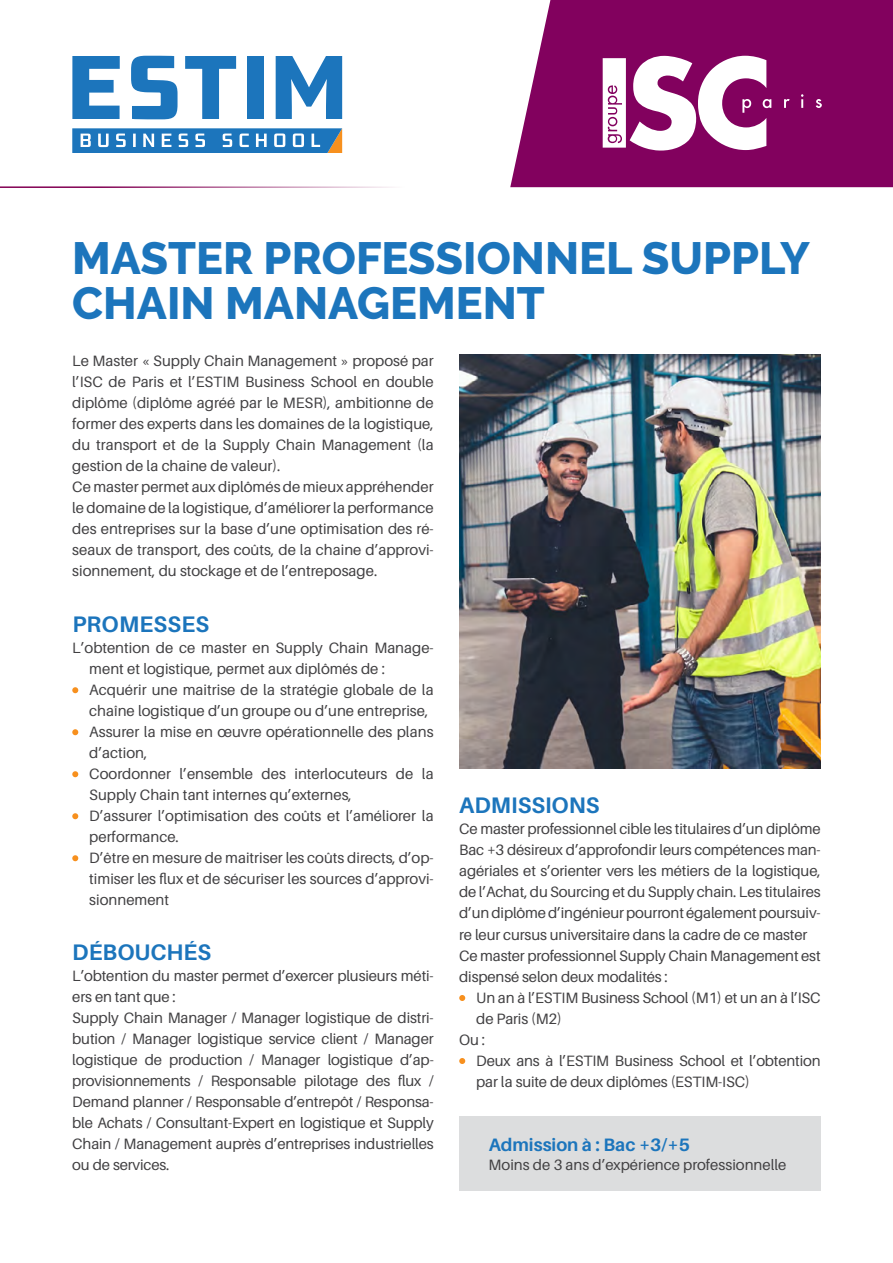
<style>
.page{position:relative;width:893px;height:1263px;background:#fff}
.page>*{position:absolute;margin:0;border:0;box-sizing:border-box;transform-origin:0 0}
.t1{font:800 45px/45px "Raleway";color:#1c75bc}
.t2{font:700 22.5px "Aileron";color:#1c75bc}
.t3{font:700 18px "Aileron";color:#1c75bc}
.t4{font:15px/21px "Aileron";letter-spacing:-.01em;color:#414042}
</style>
<div class="page">
<svg style="left:72px;top:56px;width:48px;height:63px"></svg>
<svg style="left:131px;top:56px;width:47px;height:63px"></svg>
<svg style="left:185px;top:56px;width:51px;height:63px"></svg>
<div style="left:247px;top:56px;width:17px;height:63px;background:#1c75bc"></div>
<svg style="left:276px;top:56px;width:66px;height:63px"></svg>
<svg style="left:72px;top:128px;width:270px;height:25px;background:#488dc3"></svg>
<img style="left:459px;top:355px;width:362px;height:414px">
<svg style="left:72px;top:687px;width:6px;height:6px"></svg>
<svg style="left:72px;top:729px;width:6px;height:6px"></svg>
<svg style="left:72px;top:771px;width:6px;height:6px"></svg>
<svg style="left:72px;top:813px;width:6px;height:6px"></svg>
<svg style="left:72px;top:855px;width:6px;height:6px"></svg>
<svg style="left:510px;top:0;width:383px;height:186px;background:#8c156b"></svg>
<svg style="left:603px;top:56px;width:219px;height:95px"></svg>
<hr style="left:0;top:186px;width:893px;height:2px;background:#820053">
<div style="left:459px;top:1116px;width:362px;height:75px;background:#dcddde"></div>
<svg style="left:459px;top:995px;width:6px;height:6px"></svg>
<svg style="left:459px;top:1058px;width:6px;height:6px"></svg>
<h1 class="t1" style="left:72px;top:236px;width:739px">MASTER PROFESSIONNEL SUPPLY<br>CHAIN MANAGEMENT</h1>
<p class="t4" style="left:72px;top:351px;width:363px">Le Master « Supply Chain Management » proposé par l’ISC de Paris et l’ESTIM Business School en double diplôme (diplôme agréé par le MESR), ambitionne de former des experts dans les domaines de la logistique, du transport et de la Supply Chain Management (la gestion de la chaine de valeur).<br>Ce master permet aux diplômés de mieux appréhender le domaine de la logistique, d’améliorer la performance des entreprises sur la base d’une optimisation des ré&shy;seaux de transport, des coûts, de la chaine d’approvi&shy;sionnement, du stockage et de l’entreposage.</p>
<h2 class="t2" style="left:72px;top:611px;width:138px">PROMESSES</h2>
<p class="t4" style="left:89px;top:637px;width:346px;text-indent:-17px">L’obtention de ce master en Supply Chain Manage&shy;ment et logistique, permet aux diplômés de :<br>Acquérir une maitrise de la stratégie globale de la chaîne logistique d’un groupe ou d’une entreprise, Assurer la mise en œuvre opérationnelle des plans d’action,<br>Coordonner l’ensemble des interlocuteurs de la Supply Chain tant internes qu’externes,<br>D’assurer l’optimisation des coûts et l’améliorer la performance.<br>D’être en mesure de maitriser les coûts directs, d’op&shy;timiser les flux et de sécuriser les sources d’approvi&shy;sionnement</p>
<h2 class="t2" style="left:72px;top:940px;width:140px">DÉBOUCHÉS</h2>
<p class="t4" style="left:72px;top:965px;width:363px">L’obtention du master permet d’exercer plusieurs méti&shy;ers en tant que :<br>Supply Chain Manager / Manager logistique de distri&shy;bution / Manager logistique service client / Manager logistique de production / Manager logistique d’ap&shy;provisionnements / Responsable pilotage des flux / Demand planner / Responsable d’entrepôt / Responsa&shy;ble Achats / Consultant-Expert en logistique et Supply Chain / Management auprès d’entreprises industrielles ou de services.</p>
<h2 class="t2" style="left:459px;top:793px;width:142px">ADMISSIONS</h2>
<p class="t4" style="left:459px;top:819px;width:363px">Ce master professionnel cible les titulaires d’un diplôme Bac +3 désireux d’approfondir leurs compétences man&shy;agériales et s’orienter vers les métiers de la logistique, de l’Achat, du Sourcing et du Supply chain. Les titulaires d’un diplôme d’ingénieur pourront également poursuiv&shy;re leur cursus universitaire dans la cadre de ce master Ce master professionnel Supply Chain Management est dispensé selon deux modalités :</p>
<p class="t4" style="left:476px;top:987px;width:346px">Un an à l’ESTIM Business School (M1) et un an à l’ISC</p>
<p class="t4" style="left:476px;top:1008px;width:87px">de Paris (M2)</p>
<p class="t4" style="left:459px;top:1029px;width:28px">Ou :</p>
<p class="t4" style="left:476px;top:1050px;width:346px">Deux ans à l’ESTIM Business School et l’obtention</p>
<p class="t4" style="left:476px;top:1071px;width:275px">par la suite de deux diplômes (ESTIM-ISC)</p>
<p class="t3" style="left:489px;top:1135px;width:203px">Admission à : Bac +3/+5</p>
<p class="t4" style="left:489px;top:1155px;width:299px">Moins de 3 ans d’expérience professionnelle</p>
</div>
